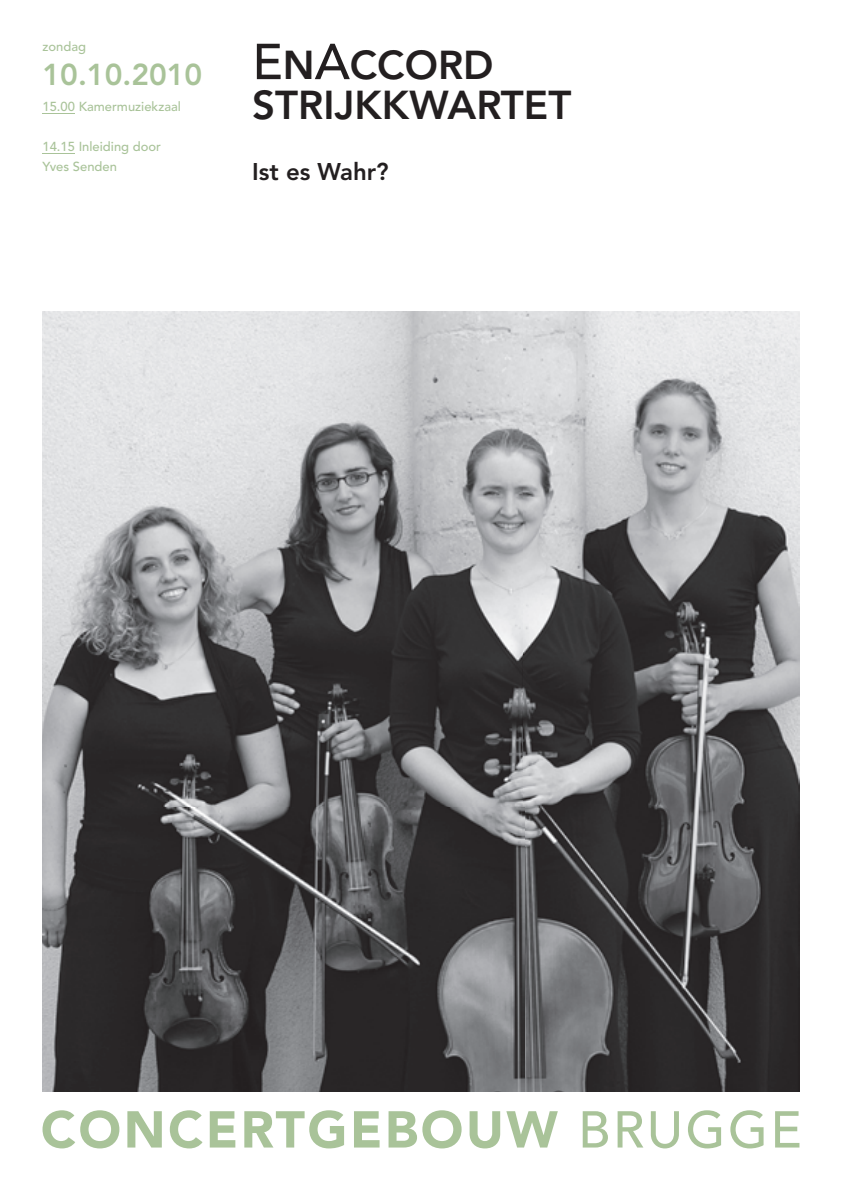
<style>
.page{position:relative;width:842px;height:1191px;background:#fff}
.page>*{position:absolute;margin:0;border:0;box-sizing:border-box;transform-origin:0 0}
.t1{font:800 40px/40px "Avenir LT";color:#231f20}
.t2{font:800 30px "Avenir LT";color:#a9c399}
.t3{font:800 24px "Avenir LT";color:#231f20}
.t4{font:500 13px/20px "Avenir LT";color:#a9c399}
.s1{font-weight:500;font-size:50px}
</style>
<div class="page">
<hr style="left:43px;top:114px;width:32px;height:1px;background:#a9c399">
<hr style="left:43px;top:154px;width:32px;height:1px;background:#a9c399">
<img style="left:43px;top:312px;width:756px;height:779px">
<svg style="left:43px;top:1110px;width:76px;height:38px"></svg>
<svg style="left:127px;top:1111px;width:35px;height:36px"></svg>
<svg style="left:170px;top:1110px;width:33px;height:38px"></svg>
<svg style="left:210px;top:1111px;width:25px;height:36px"></svg>
<svg style="left:244px;top:1110px;width:100px;height:38px"></svg>
<svg style="left:354px;top:1111px;width:26px;height:36px"></svg>
<svg style="left:389px;top:1110px;width:73px;height:38px"></svg>
<svg style="left:470px;top:1111px;width:30px;height:37px"></svg>
<svg style="left:506px;top:1111px;width:52px;height:36px"></svg>
<svg style="left:583px;top:1111px;width:25px;height:36px"></svg>
<svg style="left:618px;top:1111px;width:25px;height:36px"></svg>
<svg style="left:651px;top:1111px;width:28px;height:37px"></svg>
<svg style="left:688px;top:1110px;width:33px;height:38px"></svg>
<svg style="left:730px;top:1110px;width:33px;height:38px"></svg>
<svg style="left:775px;top:1111px;width:24px;height:36px"></svg>
<p class="t4" style="left:43px;top:37px;width:45px">zondag</p>
<h2 class="t2" style="left:43px;top:57px;width:161px">10.10.2010</h2>
<p class="t4" style="left:43px;top:97px;width:140px">15.00 Kamermuziekzaal</p>
<p class="t4" style="left:43px;top:137px;width:120px">14.15 Inleiding door<br>Yves Senden</p>
<h1 class="t1" style="left:252px;top:45px;width:320px"><span class="s1">E</span>N<span class="s1">A</span>CCORD<br>STRIJKKWARTET</h1>
<h3 class="t3" style="left:252px;top:157px;width:138px">Ist es Wahr?</h3>
</div>
